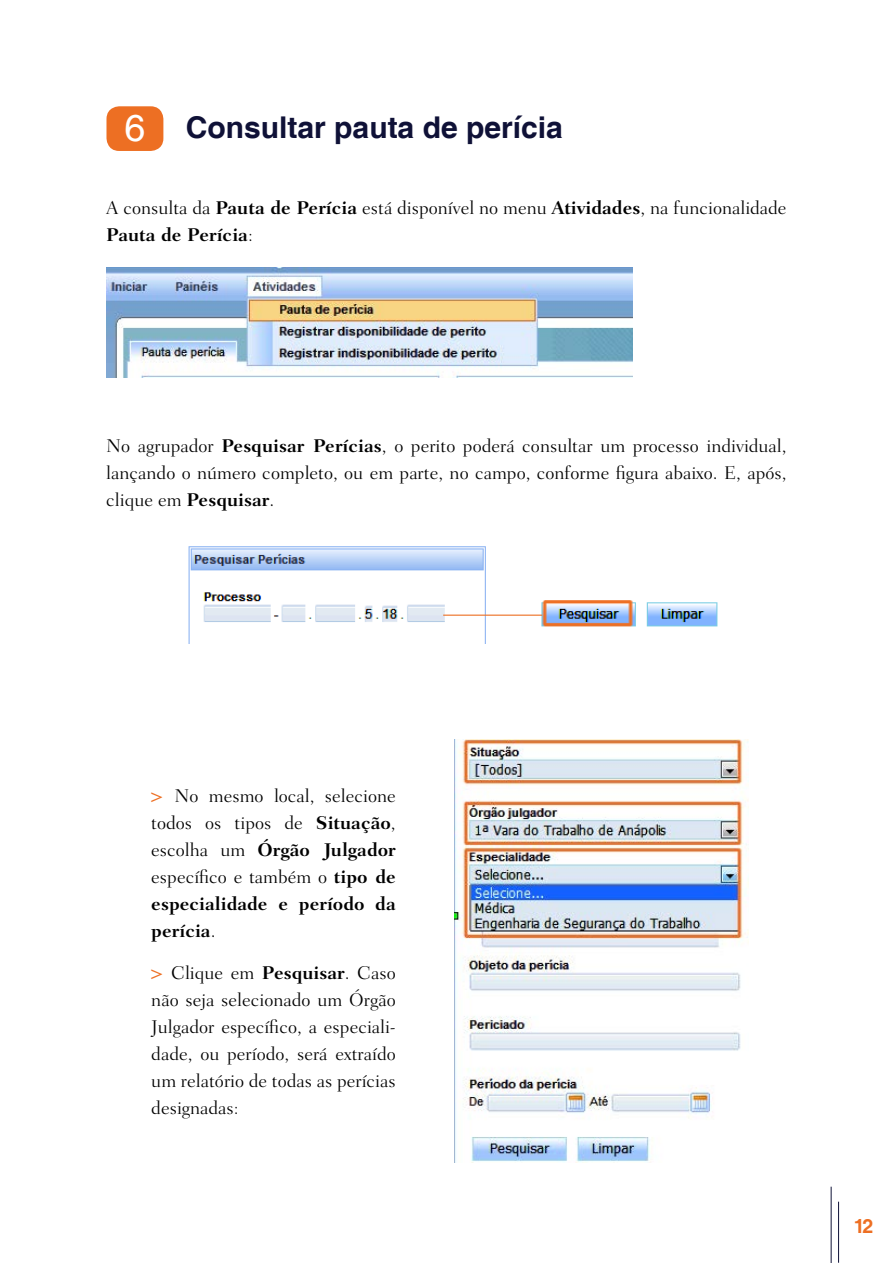
<style>
.page{position:relative;width:893px;height:1263px;background:#fff}
.page>*{position:absolute;margin:0;border:0;box-sizing:border-box;transform-origin:0 0}
.t1{font:37.5px "Switzerland Plain";color:#fff}
.t2{font:700 30px "Helvetica";color:#0f1137}
.t3{font:700 19.5px "Helvetica";color:#ed6f23}
.t4{font:300 18.75px/27px "Fairfield LT Std";color:#000;text-align:justify}
.s1{font-weight:700}
.s2{font-weight:700;color:#ed6f23}
</style>
<div class="page">
<hr style="left:831px;top:1187px;width:1px;height:76px;background:#0f1137">
<hr style="left:838px;top:1202px;width:1px;height:61px;background:#0f1137">
<div style="left:106px;top:106px;width:57px;height:45px;background:#ed6f23;border-radius:13px"></div>
<img style="left:106px;top:268px;width:526px;height:110px">
<img style="left:188px;top:546px;width:297px;height:97px">
<img style="left:536px;top:600px;width:182px;height:27px">
<hr style="left:443px;top:615px;width:99px;height:1px;background:#ed6f23">
<img style="left:455px;top:739px;width:293px;height:423px">
<h1 class="t1" style="left:124px;top:106px;width:22px">6</h1>
<h2 class="t2" style="left:186px;top:109px;width:378px">Consultar pauta de perícia</h2>
<p class="t4" style="left:106px;top:194px;width:682px">A consulta da <span class="s1">Pauta de Perícia</span> está disponível no menu <span class="s1">Atividades</span>, na funcionalidade<br><span class="s1">Pauta de Perícia</span>:</p>
<p class="t4" style="left:106px;top:432px;width:682px">No agrupador <span class="s1">Pesquisar Perícias</span>, o perito poderá consultar um processo individual, lançando o número completo, ou em parte, no campo, conforme figura abaixo. E, após, clique em <span class="s1">Pesquisar</span>.</p>
<p class="t4" style="left:151px;top:783px;width:246px"><span class="s2">&gt;</span> No mesmo local, selecione todos os tipos de <span class="s1">Situação</span>, escolha um <span class="s1">Órgão Julgador </span>específico e também o <span class="s1">tipo de especialidade e período da perícia</span>.</p>
<p class="t4" style="left:151px;top:960px;width:246px"><span class="s2">&gt;</span> Clique em <span class="s1">Pesquisar</span>. Caso não seja selecionado um Órgão Julgador específico, a especiali&shy;dade, ou período, será extraído um relatório de todas as perícias designadas:</p>
<p class="t3" style="left:854px;top:1214px;width:21px">12</p>
</div>
